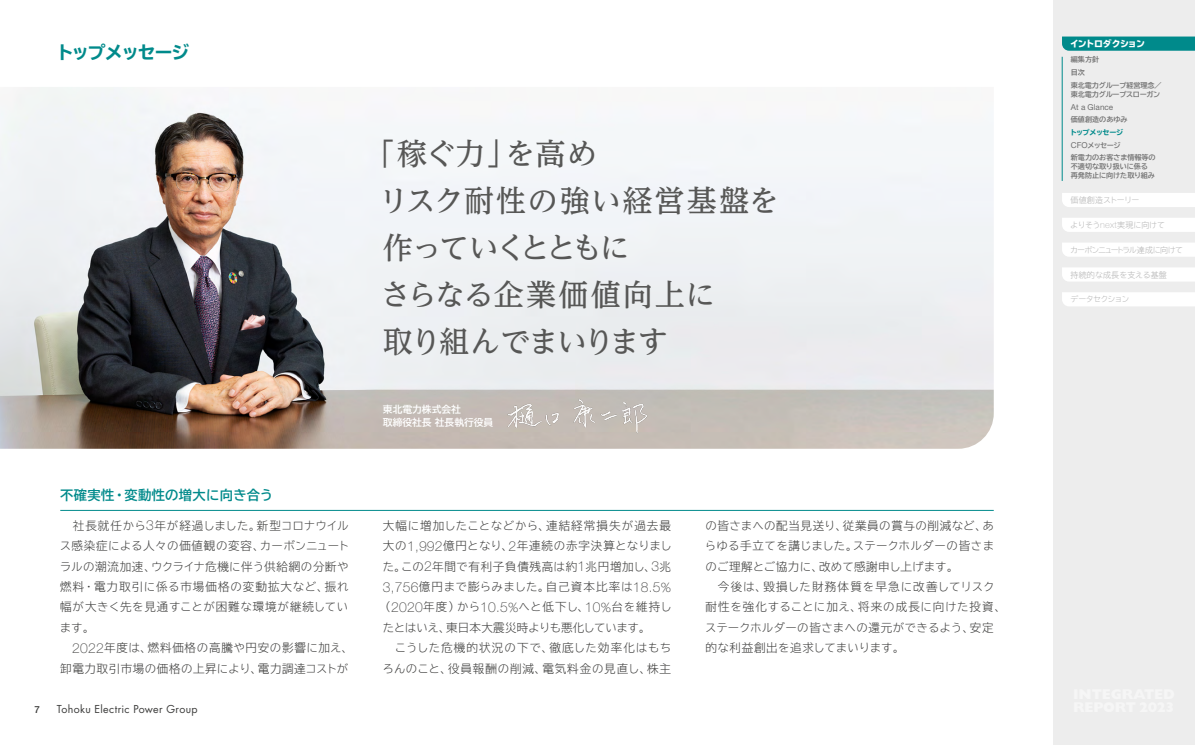
<style>
.page{position:relative;width:1195px;height:745px;background:#fff}
.page>*{position:absolute;margin:0;border:0;box-sizing:border-box;transform-origin:0 0}
.t1{font:500 30.12px/47px "UD Reimin Pr 6";letter-spacing:-.01em;color:#575756}
.t2{font:700 expanded 17.75px "TBUD Go Std";letter-spacing:-.08em;color:#008a8b}
.t3{font:700 13.25px "TBUD Go Std";letter-spacing:.025em;color:#008a8b}
.t4{font:300 11.5px/20.4px "TBUD Go Std Super";letter-spacing:.05em;color:#3c3c3b}
.t5{font:300 11.5px "TBUD Go Std Super";letter-spacing:.07em;color:#3c3c3b}
.t6{font:300 11.5px "TBUD Go Std Super";letter-spacing:.075em;color:#3c3c3b}
.t7{font:300 11.5px "TBUD Go Std Super";letter-spacing:.085em;color:#3c3c3b}
.t8{font:300 11.5px "TBUD Go Std Super";letter-spacing:-.02em;color:#3c3c3b}
.t9{font:300 11.5px "TBUD Go Std Super";letter-spacing:.08em;color:#3c3c3b}
.t10{font:10.62px "Futura Std";letter-spacing:.03em;color:#3c3c3b}
.t11{font:700 9.75px/13.2px "TBUD Go Std";color:#fff}
.t12{font:500 9.75px "Helvetica Neue LT Std";color:#3c3c3b}
.t13{font:800 8.88px "TBUD Go Std";letter-spacing:-.075em;color:#fff}
.t14{font:8.12px "Helvetica Neue LT Std";color:#6f6f6f}
.t15{font:300 8px "TBUD Go Std Super";letter-spacing:-.11em;color:#b2b2b2}
.t16{font:300 8px "TBUD Go Std Super";letter-spacing:-.02em;color:#b2b2b2}
.t17{font:300 8px "TBUD Go Std Super";letter-spacing:.01em;color:#b2b2b2}
.t18{font:300 8px "TBUD Go Std Super";letter-spacing:-.055em;color:#b2b2b2}
.t19{font:300 8px "TBUD Go Std Super";letter-spacing:-.09em;color:#b2b2b2}
.t20{font:700 7.12px/8.9px "TBUD Go Std";letter-spacing:-.01em;color:#6f6f6f}
.t21{font:700 expanded 7.12px "TBUD Go Std";letter-spacing:-.08em;color:#008a8b}
.s1{font-family:"Helvetica Neue LT Std";font-weight:100;font-size:13.88px}
.s2{font-family:"Helvetica Neue LT Std";font-weight:100;font-size:13.25px}
.s3{font-family:"Helvetica Neue LT Std";font-weight:400;font-size:8.12px}
.s4{font-family:"Helvetica Neue LT Std";font-weight:100;font-size:9.12px}
</style>
<div class="page">
<img style="left:0;top:87px;width:993px;height:361px">
<img style="left:504px;top:395px;width:148px;height:39px">
<hr style="left:60px;top:509px;width:933px;height:1px;background:#008a8b">
<div style="left:1052px;top:0;width:142px;height:744px;background:#ededed"></div>
<div style="left:1062px;top:243px;width:132px;height:13px;background:#fff"></div>
<hr style="left:1061px;top:57px;width:1px;height:124px;background:#008a8b">
<svg style="left:1062px;top:36px;width:132px;height:15px;background:#0e8f90"></svg>
<div style="left:1062px;top:193px;width:132px;height:14px;background:#fff"></div>
<div style="left:1062px;top:218px;width:132px;height:14px;background:#fff"></div>
<div style="left:1062px;top:268px;width:132px;height:13px;background:#fff"></div>
<div style="left:1062px;top:292px;width:132px;height:14px;background:#fff"></div>
<h2 class="t2" style="left:57px;top:43px;width:134px">トップメッセージ</h2>
<p class="t3" style="left:60px;top:484px;width:214px">不確実性・変動性の増大に向き合う</p>
<p class="t4" style="left:60px;top:514px;width:291px;text-align:justify">　社長就任から<span class="s1">3</span>年が経過しました。新型コロナウイルス感染症による人々の価値観の変容、カーボンニュートラルの潮流加速、ウクライナ危機に伴う供給網の分断や燃料・電力取引に係る市場価格の変動拡大など、振れ幅が大きく先を見通すことが困難な環境が継続しています。</p>
<p class="t4" style="left:60px;top:637px;width:294px;text-indent:12px"><span class="s1">2022</span>年度は、燃料価格の高騰や円安の影響に加え、卸電力取引市場の価格の上昇により、電力調達コストが</p>
<p class="t12" style="left:34px;top:703px;width:7px">7</p>
<p class="t10" style="left:57px;top:701px;width:142px">Tohoku Electric Power Group</p>
<h1 class="t1" style="left:379px;top:129px;width:401px;text-indent:-14px">「稼ぐ力」を高め<br>リスク耐性の強い経営基盤を作っていくとともに<br>さらなる企業価値向上に<br>取り組んでまいります</h1>
<p class="t11" style="left:383px;top:402px;width:112px">東北電力株式会社<br>取締役社長社長執行役員</p>
<p class="t7" style="left:383px;top:515px;width:289px">大幅に増加したことなどから、連結経常損失が過去最</p>
<p class="t5" style="left:383px;top:536px;width:290px">大の<span class="s1">1</span><span class="s2">,</span><span class="s1">992</span>億円となり、<span class="s1">2</span>年連続の赤字決算となりまし</p>
<p class="t4" style="left:382px;top:555px;width:290px">た。この<span class="s1">2</span>年間で有利子負債残高は約<span class="s1">1</span>兆円増加し、<span class="s1">3</span>兆</p>
<p class="t4" style="left:383px;top:576px;width:289px"><span class="s1">3</span><span class="s2">,</span><span class="s1">756</span>億円まで膨らみました。自己資本比率は<span class="s1">18</span><span class="s2">.</span><span class="s1">5</span><span class="s2">%</span></p>
<p class="t4" style="left:379px;top:596px;width:294px">（<span class="s1">2020</span>年度）から<span class="s1">10</span><span class="s2">.</span><span class="s1">5</span><span class="s2">%</span>へと低下し、<span class="s1">10</span><span class="s2">%</span>台を維持し</p>
<p class="t8" style="left:382px;top:617px;width:269px">たとはいえ、東日本大震災時よりも悪化しています。</p>
<p class="t9" style="left:383px;top:638px;width:290px">　こうした危機的状況の下で、徹底した効率化はもち</p>
<p class="t6" style="left:382px;top:658px;width:290px">ろんのこと、役員報酬の削減、電気料金の見直し、株主</p>
<p class="t4" style="left:704px;top:514px;width:303px">の皆さまへの配当見送り、従業員の賞与の削減など、あらゆる手立てを講じました。ステークホルダーの皆さまのご理解とご協力に、改めて感謝申し上げます。<br>　今後は、毀損した財務体質を早急に改善してリスク耐性を強化することに加え、将来の成長に向けた投資、ステークホルダーの皆さまへの還元ができるよう、安定的な利益創出を追求してまいります。</p>
<p class="t13" style="left:1069px;top:39px;width:76px">イントロダクション</p>
<p class="t20" style="left:1070px;top:55px;width:30px">編集方針</p>
<p class="t20" style="left:1070px;top:81px;width:92px">東北電力グループ経営理念／東北電力グループスローガン</p>
<p class="t14" style="left:1070px;top:102px;width:44px">At a Glance</p>
<p class="t20" style="left:1070px;top:139px;width:86px;line-height:12.6px"><span class="s3">CFO</span>メッセージ<br>新電力のお客さま情報等の</p>
<p class="t20" style="left:1070px;top:162px;width:86px">不適切な取り扱いに係る再発防止に向けた取り組み</p>
<p class="t20" style="left:1070px;top:68px;width:16px">目次</p>
<p class="t20" style="left:1070px;top:115px;width:58px">価値創造のあゆみ</p>
<p class="t21" style="left:1069px;top:128px;width:55px">トップメッセージ</p>
<p class="t18" style="left:1070px;top:193px;width:70px">価値創造ストーリー</p>
<p class="t16" style="left:1069px;top:218px;width:96px">よりそう<span class="s4">next</span>実現に向けて</p>
<p class="t15" style="left:1069px;top:243px;width:114px">カーボンニュートラル達成に向けて</p>
<p class="t17" style="left:1070px;top:268px;width:98px">持続的な成長を支える基盤</p>
<p class="t19" style="left:1070px;top:292px;width:60px">データセクション</p>
</div>
